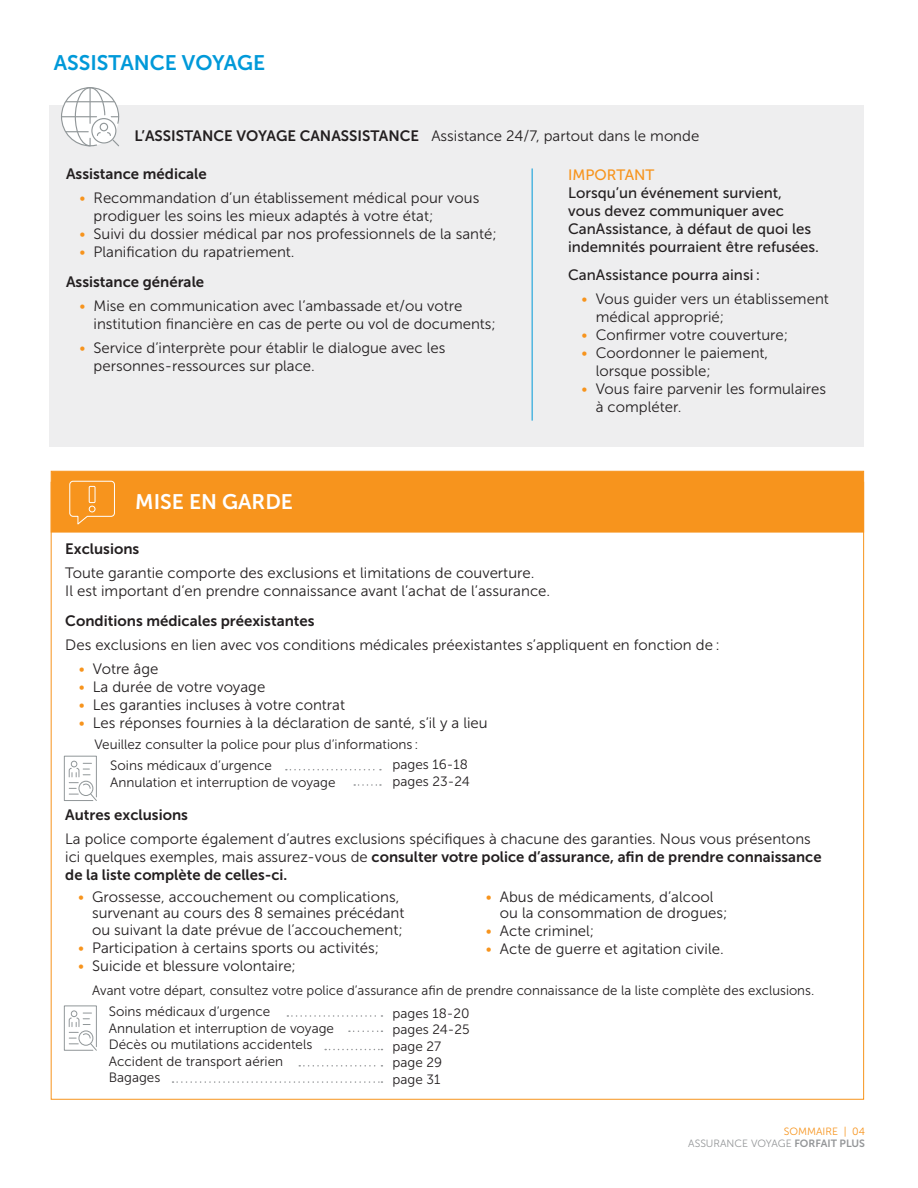
<style>
.page{position:relative;width:918px;height:1188px;background:#fff}
.page>*{position:absolute;margin:0;border:0;box-sizing:border-box;transform-origin:0 0}
.t1{font:21px "Museo Sans 700";color:#0099d9}
.t2{font:21px "Museo Sans 700";color:#fff}
.t3{font:15px/18px "Museo Sans 300";color:#231f20}
.t4{font:15px/18px "Museo Sans 700";color:#231f20}
.t5{font:15px/18px "Museo Sans 500";color:#231f20}
.t6{font:15px "Museo Sans 500";color:#f7941d}
.t7{font:13.5px/16.5px "Museo Sans 300";color:#231f20}
.t8{font:10.5px/12px "Museo Sans 300";color:#949698;text-align:right}
.s1{font-family:"Museo Sans 700"}
.s2{color:#f7941d}
.s3{font-family:"Museo Sans 300"}
</style>
<div class="page">
<div style="left:50px;top:106px;width:814px;height:341px;background:#eeeeef"></div>
<svg style="left:60px;top:87px;width:60px;height:60px"></svg>
<svg style="left:63px;top:1005px;width:34px;height:46px"></svg>
<svg style="left:63px;top:755px;width:34px;height:46px"></svg>
<svg style="left:286px;top:769px;width:95px;height:1px"></svg>
<svg style="left:354px;top:784px;width:27px;height:2px"></svg>
<svg style="left:287px;top:1015px;width:95px;height:2px"></svg>
<svg style="left:349px;top:1031px;width:33px;height:1px"></svg>
<svg style="left:173px;top:1081px;width:209px;height:2px"></svg>
<svg style="left:325px;top:1049px;width:57px;height:1px"></svg>
<svg style="left:299px;top:1065px;width:83px;height:2px"></svg>
<hr style="left:532px;top:168px;width:1px;height:253px;background:#0099d9">
<div style="left:51px;top:471px;width:813px;height:61px;background:#f7941d;border:1px solid #f7941d"></div>
<svg style="left:69px;top:480px;width:46px;height:45px"></svg>
<div style="left:89px;top:506px;width:7px;height:6px;border:1px solid #fff;border-radius:50%"></div>
<div style="left:89px;top:486px;width:7px;height:17px;border:1px solid #fff"></div>
<h1 class="t1" style="left:54px;top:51px;width:213px">ASSISTANCE VOYAGE</h1>
<p class="t3" style="left:135px;top:126px;width:566px"><span class="s1">L’ASSISTANCE VOYAGE CANASSISTANCE</span> Assistance 24/7, partout dans le monde</p>
<p class="t4" style="left:66px;top:165px;width:142px">Assistance médicale</p>
<p class="t3" style="left:94px;top:189px;width:387px;text-indent:-14px"><span class="s2">•</span> Recommandation d’un établissement médical pour vous prodiguer les soins les mieux adaptés à votre état;</p>
<p class="t3" style="left:80px;top:225px;width:419px"><span class="s2">•</span> Suivi du dossier médical par nos professionnels de la santé;</p>
<p class="t3" style="left:80px;top:243px;width:217px"><span class="s2">•</span> Planification du rapatriement.</p>
<p class="t4" style="left:66px;top:273px;width:140px">Assistance générale</p>
<p class="t3" style="left:94px;top:297px;width:404px;text-indent:-14px"><span class="s2">•</span> Mise en communication avec l’ambassade et/ou votre institution financière en cas de perte ou vol de documents;</p>
<p class="t3" style="left:94px;top:339px;width:353px;text-indent:-14px"><span class="s2">•</span> Service d’interprète pour établir le dialogue avec les personnes-ressources sur place.</p>
<h1 class="t2" style="left:135px;top:490px;width:159px">MISE EN GARDE</h1>
<p class="t6" style="left:568px;top:166px;width:88px">IMPORTANT</p>
<p class="t5" style="left:568px;top:184px;width:252px">Lorsqu’un événement survient,<br>vous devez communiquer avec CanAssistance, à défaut de quoi les indemnités pourraient être refusées.</p>
<p class="t5" style="left:568px;top:266px;width:193px">CanAssistance pourra ainsi :</p>
<p class="t3" style="left:596px;top:290px;width:235px;text-indent:-14px"><span class="s2">•</span> Vous guider vers un établissement médical approprié;</p>
<p class="t3" style="left:582px;top:326px;width:208px"><span class="s2">•</span> Confirmer votre couverture;</p>
<p class="t3" style="left:596px;top:344px;width:174px;text-indent:-14px"><span class="s2">•</span> Coordonner le paiement, lorsque possible;</p>
<p class="t3" style="left:596px;top:380px;width:232px;text-indent:-14px"><span class="s2">•</span> Vous faire parvenir les formulaires à compléter.</p>
<p class="t4" style="left:65px;top:540px;width:76px">Exclusions</p>
<p class="t3" style="left:65px;top:564px;width:486px">Toute garantie comporte des exclusions et limitations de couverture.<br>Il est important d’en prendre connaissance avant l’achat de l’assurance.</p>
<p class="t4" style="left:65px;top:612px;width:251px">Conditions médicales préexistantes</p>
<p class="t3" style="left:65px;top:636px;width:656px">Des exclusions en lien avec vos conditions médicales préexistantes s’appliquent en fonction de :</p>
<p class="t3" style="left:79px;top:660px;width:81px"><span class="s2">•</span> Votre âge</p>
<p class="t3" style="left:79px;top:678px;width:188px"><span class="s2">•</span> La durée de votre voyage</p>
<p class="t3" style="left:79px;top:696px;width:268px"><span class="s2">•</span> Les garanties incluses à votre contrat</p>
<p class="t3" style="left:79px;top:714px;width:410px"><span class="s2">•</span> Les réponses fournies à la déclaration de santé, s’il y a lieu</p>
<p class="t7" style="left:110px;top:734px;width:310px;line-height:21px;text-indent:-16px">Veuillez consulter la police pour plus d’informations :<br>Soins médicaux d’urgence</p>
<p class="t7" style="left:110px;top:774px;width:227px">Annulation et interruption de voyage</p>
<p class="t4" style="left:65px;top:806px;width:124px">Autres exclusions</p>
<p class="t3" style="left:65px;top:830px;width:747px">La police comporte également d’autres exclusions spécifiques à chacune des garanties. Nous vous présentons</p>
<p class="t4" style="left:65px;top:848px;width:758px"><span class="s3">ici quelques exemples, mais assurez-vous de</span> consulter votre police d’assurance, afin de prendre connaissance de la liste complète de celles-ci.</p>
<p class="t3" style="left:92px;top:889px;width:314px;line-height:16.5px;text-indent:-14px"><span class="s2">•</span> Grossesse, accouchement ou complications, survenant au cours des 8 semaines précédant ou suivant la date prévue de l’accouchement;</p>
<p class="t3" style="left:78px;top:939px;width:303px"><span class="s2">•</span> Participation à certains sports ou activités;</p>
<p class="t3" style="left:78px;top:957px;width:219px"><span class="s2">•</span> Suicide et blessure volontaire;</p>
<p class="t7" style="left:393px;top:757px;width:79px">pages 16-18 pages 23-24</p>
<p class="t3" style="left:500px;top:889px;width:229px;line-height:16.5px;text-indent:-14px"><span class="s2">•</span> Abus de médicaments, d’alcool ou la consommation de drogues;</p>
<p class="t3" style="left:486px;top:922px;width:110px"><span class="s2">•</span> Acte criminel;</p>
<p class="t3" style="left:486px;top:940px;width:239px"><span class="s2">•</span> Acte de guerre et agitation civile.</p>
<p class="t7" style="left:109px;top:980px;width:707px;line-height:21px;text-indent:-17px">Avant votre départ, consultez votre police d’assurance afin de prendre connaissance de la liste complète des exclusions.<br>Soins médicaux d’urgence</p>
<p class="t7" style="left:109px;top:1020px;width:227px">Annulation et interruption de voyage<br>Décès ou mutilations accidentels<br>Accident de transport aérien<br>Bagages</p>
<p class="t7" style="left:393px;top:1005px;width:79px">pages 18-20 pages 24-25 page 27 page 29 page 31</p>
<p class="t8" style="left:688px;top:1126px;width:178px"><span class="s2">SOMMAIRE | 04<br></span>ASSURANCE VOYAGE <span class="s1">FORFAIT PLUS</span></p>
</div>
